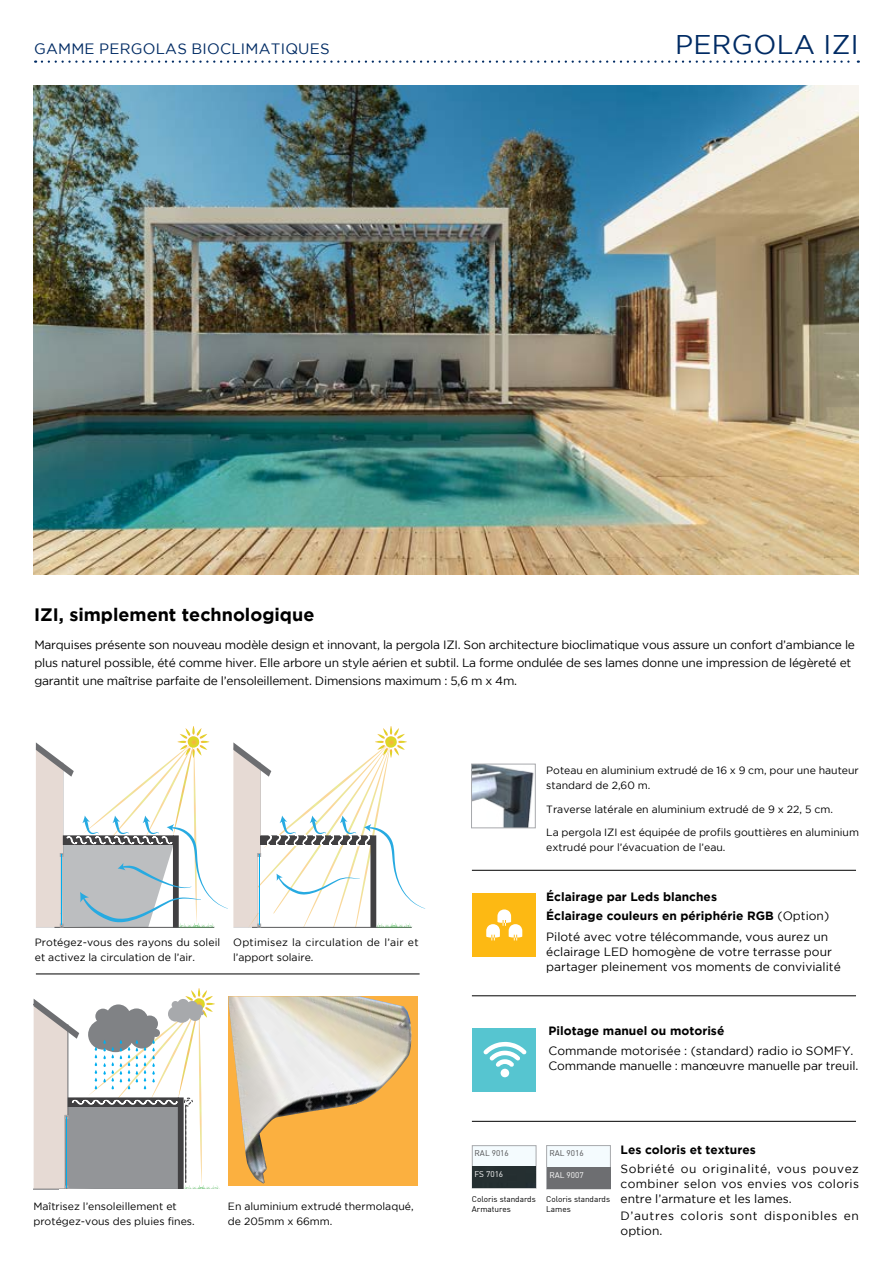
<style>
.page{position:relative;width:893px;height:1263px;background:#fff}
.page>*{position:absolute;margin:0;border:0;box-sizing:border-box;transform-origin:0 0}
.t1{font:27px "Gotham";letter-spacing:.015em;color:#002b64}
.t2{font:700 18px "Gotham";color:#000}
.t3{font:15px "Gotham";letter-spacing:.015em;color:#002b64}
.t4{font:12px/15px "Gotham";letter-spacing:-.02em;color:#000}
.t5{font:12px/15px "Gotham";color:#000}
.t6{font:700 12px/19.2px "Gotham";color:#000}
.t7{font:12px/15px "Gotham";letter-spacing:.05em;color:#000}
.t8{font:10.5px/15px "Gotham";color:#000}
.t9{font:10.5px/15px "Gotham";letter-spacing:.025em;color:#000}
.t10{font:8.25px/9.9px "DIN";color:#000}
.t11{font:8.25px "DIN";color:#4d4d4f}
.t12{font:8.25px "DIN";color:#fff}
.s1{font-weight:400}
</style>
<div class="page">
<svg style="left:36px;top:726px;width:389px;height:202px"></svg>
<hr style="left:59px;top:1189px;width:160px;height:1px;background:#58595b">
<svg style="left:34px;top:988px;width:183px;height:202px"></svg>
<div style="left:229px;top:996px;width:189px;height:189px;background:#fbb040"></div>
<img style="left:229px;top:996px;width:182px;height:188px">
<svg style="left:42px;top:60px;width:817px;height:3px"></svg>
<img style="left:33px;top:85px;width:826px;height:489px">
<hr style="left:472px;top:995px;width:384px;height:1px;background:#000">
<hr style="left:472px;top:870px;width:384px;height:1px;background:#000">
<hr style="left:472px;top:1121px;width:384px;height:1px;background:#000">
<hr style="left:36px;top:974px;width:384px;height:1px;background:#000">
<div style="left:472px;top:1028px;width:64px;height:63px;background:#56c5d0"></div>
<div style="left:501px;top:1069px;width:8px;height:8px;background:#fff;border-radius:50%"></div>
<svg style="left:483px;top:1042px;width:44px;height:25px"></svg>
<div style="left:472px;top:893px;width:64px;height:64px;background:#fdb913"></div>
<svg style="left:486px;top:909px;width:36px;height:31px"></svg>
<img style="left:473px;top:766px;width:61px;height:60px">
<div style="left:471px;top:764px;width:65px;height:64px;border:1px solid #a7a9ac"></div>
<svg style="left:546px;top:1145px;width:65px;height:44px"></svg>
<div style="left:547px;top:1167px;width:63px;height:21px;background:#6d6e71"></div>
<svg style="left:471px;top:1145px;width:66px;height:44px"></svg>
<img style="left:473px;top:1166px;width:63px;height:22px">
<p class="t3" style="left:34px;top:40px;width:297px">gamme PERGOLAS BIOCLIMATIQUES</p>
<h1 class="t1" style="left:675px;top:29px;width:185px">PERGOLA IZI</h1>
<h2 class="t2" style="left:34px;top:604px;width:282px">IZI, simplement technologique</h2>
<p class="t4" style="left:34px;top:635px;width:822px;line-height:18px">Marquises présente son nouveau modèle design et innovant, la pergola IZI. Son architecture bioclimatique vous assure un confort d’ambiance le plus naturel possible, été comme hiver. Elle arbore un style aérien et subtil. La forme ondulée de ses lames donne une impression de légèreté et garantit une maîtrise parfaite de l’ensoleillement. Dimensions maximum : 5,6 m x 4m.</p>
<p class="t8" style="left:35px;top:935px;width:187px">Protégez-vous des rayons du soleil et activez la circulation de l’air.</p>
<p class="t9" style="left:233px;top:935px;width:187px">Optimisez la circulation de l’air et l’apport solaire.</p>
<p class="t8" style="left:33px;top:1198px;width:163px">Maîtrisez l’ensoleillement et protégez-vous des pluies fines.</p>
<p class="t8" style="left:228px;top:1198px;width:187px">En aluminium extrudé thermolaqué, de 205mm x 66mm.</p>
<p class="t8" style="left:546px;top:763px;width:314px">Poteau en aluminium extrudé de 16 x 9 cm, pour une hauteur standard de 2,60 m.</p>
<p class="t8" style="left:546px;top:801px;width:288px">Traverse latérale en aluminium extrudé de 9 x 22, 5 cm.</p>
<p class="t8" style="left:546px;top:825px;width:314px">La pergola IZI est équipée de profils gouttières en aluminium extrudé pour l’évacuation de l’eau.</p>
<p class="t6" style="left:546px;top:887px;width:284px">Éclairage par Leds blanches<br>Éclairage couleurs en périphérie RGB <span class="s1">(Option)</span></p>
<p class="t5" style="left:546px;top:929px;width:296px">Piloté avec votre télécommande, vous aurez un éclairage LED homogène de votre terrasse pour partager pleinement vos moments de convivialité</p>
<p class="t6" style="left:549px;top:1021px;width:177px">Pilotage manuel ou motorisé</p>
<p class="t4" style="left:549px;top:1043px;width:311px">Commande motorisée : (standard) radio io SOM FY.<br>Commande manuelle : manœuvre manuelle par treuil.</p>
<p class="t11" style="left:475px;top:1148px;width:36px">RAL 9016</p>
<p class="t12" style="left:475px;top:1168px;width:30px">FS 7016</p>
<p class="t11" style="left:549px;top:1147px;width:36px">RAL 9016</p>
<p class="t12" style="left:549px;top:1169px;width:36px">RAL 9007</p>
<p class="t10" style="left:472px;top:1194px;width:65px">Coloris standards<br>Armatures</p>
<p class="t10" style="left:546px;top:1194px;width:65px">Coloris standards<br>Lames</p>
<p class="t6" style="left:621px;top:1139px;width:137px">Les coloris et textures</p>
<p class="t4" style="left:621px;top:1161px;width:240px;text-align:justify">Sobriété ou originalité, vous pouvez combiner selon vos envies vos coloris entre l’armature et les lames.</p>
<p class="t7" style="left:621px;top:1208px;width:240px">D’autres coloris sont disponibles en option.</p>
</div>
